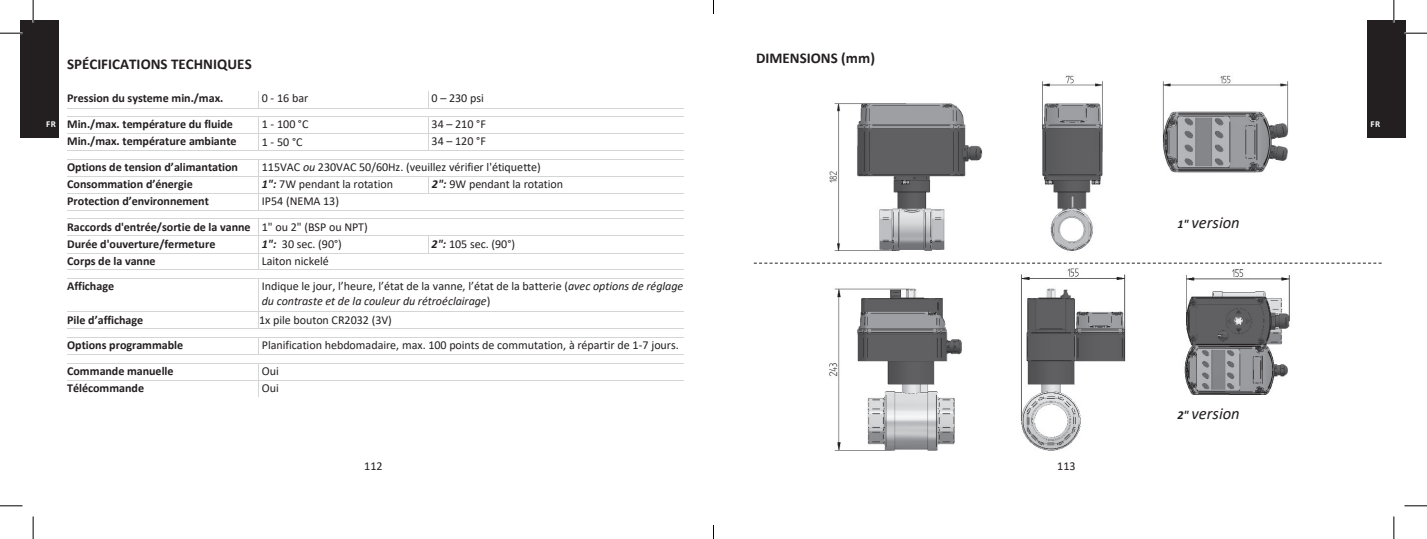
<style>
.page{position:relative;width:1427px;height:539px;background:#fff}
.page>*{position:absolute;margin:0;border:0;box-sizing:border-box;transform-origin:0 0}
.t1{font:italic 16.5px "Calibri";color:#231f20}
.t2{font:700 15px "Calibri";color:#231f20}
.t3{font:12px "Calibri";letter-spacing:-.005em;color:#231f20}
.t4{font:700 12px/14.5px "Calibri";color:#231f20}
.t5{font:italic 12px/15px "Calibri";letter-spacing:-.005em;color:#231f20}
.t6{font:700 9px "Calibri";color:#fff}
.s1{font-style:italic}
.s2{font-weight:700;font-style:italic}
.s3{font-weight:700;font-size:12px}
.s4{font-style:normal}
</style>
<div class="page">
<hr style="left:67px;top:108px;width:191px;height:1px;background:#d4d5d7">
<svg style="left:258px;top:91px;width:1px;height:18px"></svg>
<hr style="left:259px;top:108px;width:169px;height:1px;background:#d4d5d7">
<svg style="left:428px;top:91px;width:1px;height:18px"></svg>
<hr style="left:429px;top:108px;width:255px;height:1px;background:#d4d5d7">
<hr style="left:67px;top:116px;width:191px;height:1px;background:#d4d5d7">
<hr style="left:259px;top:116px;width:169px;height:1px;background:#d4d5d7">
<hr style="left:429px;top:116px;width:255px;height:1px;background:#d4d5d7">
<hr style="left:67px;top:133px;width:191px;height:1px;background:#d4d5d7">
<hr style="left:259px;top:133px;width:169px;height:1px;background:#d4d5d7">
<hr style="left:429px;top:133px;width:255px;height:1px;background:#d4d5d7">
<hr style="left:67px;top:150px;width:191px;height:1px;background:#d4d5d7">
<svg style="left:258px;top:116px;width:1px;height:35px"></svg>
<hr style="left:259px;top:150px;width:169px;height:1px;background:#d4d5d7">
<svg style="left:428px;top:116px;width:1px;height:35px"></svg>
<hr style="left:429px;top:150px;width:255px;height:1px;background:#d4d5d7">
<hr style="left:67px;top:159px;width:191px;height:1px;background:#d4d5d7">
<hr style="left:259px;top:159px;width:425px;height:1px;background:#d4d5d7">
<hr style="left:67px;top:176px;width:191px;height:1px;background:#d4d5d7">
<hr style="left:259px;top:176px;width:169px;height:1px;background:#d4d5d7">
<hr style="left:429px;top:176px;width:255px;height:1px;background:#d4d5d7">
<hr style="left:67px;top:193px;width:191px;height:1px;background:#d4d5d7">
<hr style="left:259px;top:193px;width:169px;height:1px;background:#d4d5d7">
<svg style="left:428px;top:176px;width:1px;height:18px"></svg>
<hr style="left:429px;top:193px;width:255px;height:1px;background:#d4d5d7">
<hr style="left:67px;top:210px;width:191px;height:1px;background:#d4d5d7">
<svg style="left:258px;top:159px;width:1px;height:52px"></svg>
<hr style="left:259px;top:210px;width:425px;height:1px;background:#d4d5d7">
<hr style="left:67px;top:218px;width:191px;height:1px;background:#d4d5d7">
<hr style="left:259px;top:218px;width:425px;height:1px;background:#d4d5d7">
<hr style="left:67px;top:235px;width:191px;height:1px;background:#d4d5d7">
<hr style="left:259px;top:235px;width:169px;height:1px;background:#d4d5d7">
<hr style="left:429px;top:235px;width:255px;height:1px;background:#d4d5d7">
<hr style="left:67px;top:252px;width:191px;height:1px;background:#d4d5d7">
<hr style="left:259px;top:252px;width:169px;height:1px;background:#d4d5d7">
<svg style="left:428px;top:235px;width:1px;height:18px"></svg>
<hr style="left:429px;top:252px;width:255px;height:1px;background:#d4d5d7">
<hr style="left:67px;top:269px;width:191px;height:1px;background:#d4d5d7">
<svg style="left:258px;top:218px;width:1px;height:52px"></svg>
<hr style="left:259px;top:269px;width:425px;height:1px;background:#d4d5d7">
<hr style="left:67px;top:278px;width:191px;height:1px;background:#d4d5d7">
<hr style="left:259px;top:278px;width:425px;height:1px;background:#d4d5d7">
<hr style="left:258px;top:278px;width:1px;height:33px;background:#d4d5d7">
<hr style="left:67px;top:311px;width:191px;height:1px;background:#d4d5d7">
<hr style="left:259px;top:311px;width:425px;height:1px;background:#d4d5d7">
<hr style="left:67px;top:328px;width:191px;height:1px;background:#d4d5d7">
<svg style="left:258px;top:311px;width:1px;height:18px"></svg>
<hr style="left:259px;top:328px;width:425px;height:1px;background:#d4d5d7">
<hr style="left:67px;top:337px;width:191px;height:1px;background:#d4d5d7">
<hr style="left:259px;top:337px;width:425px;height:1px;background:#d4d5d7">
<hr style="left:67px;top:354px;width:191px;height:1px;background:#d4d5d7">
<svg style="left:258px;top:337px;width:1px;height:18px"></svg>
<hr style="left:259px;top:354px;width:425px;height:1px;background:#d4d5d7">
<hr style="left:67px;top:362px;width:191px;height:1px;background:#d4d5d7">
<hr style="left:259px;top:362px;width:425px;height:1px;background:#d4d5d7">
<hr style="left:67px;top:379px;width:191px;height:1px;background:#d4d5d7">
<hr style="left:259px;top:379px;width:425px;height:1px;background:#d4d5d7">
<svg style="left:258px;top:363px;width:1px;height:33px"></svg>
<img style="left:818px;top:75px;width:484px;height:376px">
<svg style="left:754px;top:262px;width:628px;height:1px"></svg>
<div style="left:1368px;top:20px;width:38px;height:117px;background:#231f20"></div>
<div style="left:20px;top:20px;width:39px;height:117px;background:#231f20"></div>
<hr style="left:0;top:32px;width:22px;height:2px;background:#fff">
<hr style="left:1404px;top:32px;width:23px;height:2px;background:#fff">
<hr style="left:32px;top:0;width:2px;height:22px;background:#fff">
<hr style="left:1393px;top:0;width:2px;height:22px;background:#fff">
<svg style="left:0;top:33px;width:22px;height:1px"></svg>
<svg style="left:1404px;top:33px;width:23px;height:1px"></svg>
<svg style="left:0;top:505px;width:22px;height:1px"></svg>
<svg style="left:1404px;top:505px;width:23px;height:1px"></svg>
<svg style="left:33px;top:0;width:1px;height:22px"></svg>
<svg style="left:33px;top:516px;width:1px;height:22px"></svg>
<svg style="left:1394px;top:0;width:1px;height:22px"></svg>
<svg style="left:1394px;top:516px;width:1px;height:22px"></svg>
<svg style="left:713px;top:0;width:1px;height:14px"></svg>
<svg style="left:713px;top:525px;width:1px;height:13px"></svg>
<p class="t2" style="left:756px;top:47px;width:120px">DIMENSIONS (mm)</p>
<p class="t2" style="left:67px;top:53px;width:186px">SPÉCIFICATIONS TECHNIQUES</p>
<p class="t4" style="left:67px;top:91px;width:158px">Pression du systeme min./max.</p>
<p class="t3" style="left:262px;top:90px;width:48px">0 - 16 bar</p>
<p class="t3" style="left:432px;top:90px;width:54px">0 – 230 psi</p>
<p class="t4" style="left:67px;top:117px;width:167px">Min./max. température du fluide</p>
<p class="t3" style="left:262px;top:116px;width:48px">1 - 100 °C</p>
<p class="t3" style="left:432px;top:116px;width:56px">34 – 210 °F</p>
<p class="t4" style="left:67px;top:134px;width:171px">Min./max. température ambiante</p>
<p class="t3" style="left:262px;top:133px;width:42px">1 - 50 °C</p>
<p class="t3" style="left:432px;top:133px;width:56px">34 – 120 °F</p>
<p class="t4" style="left:67px;top:159px;width:172px">Options de tension d’alimantation</p>
<p class="t3" style="left:262px;top:159px;width:281px">115VAC <span class="s1">ou</span> 230VAC 50/60Hz. (veuillez vérifier l'étiquette)</p>
<p class="t4" style="left:67px;top:176px;width:127px">Consommation d’énergie</p>
<p class="t3" style="left:262px;top:176px;width:133px"><span class="s2">1":</span> 7W pendant la rotation</p>
<p class="t3" style="left:432px;top:176px;width:133px"><span class="s2">2":</span> 9W pendant la rotation</p>
<p class="t4" style="left:67px;top:193px;width:143px">Protection d’environnement</p>
<p class="t3" style="left:262px;top:193px;width:79px">IP54 (NEMA 13)</p>
<p class="t4" style="left:67px;top:219px;width:185px">Raccords d'entrée/sortie de la vanne<br>NNE</p>
<p class="t3" style="left:262px;top:218px;width:108px">1" ou 2" (BSP ou NPT)</p>
<p class="t6" style="left:46px;top:117px;width:11px">FR</p>
<p class="t6" style="left:1371px;top:117px;width:11px">FR</p>
<h1 class="t1" style="left:1177px;top:211px;width:64px"><span class="s3">1"</span> version</h1>
<p class="t4" style="left:67px;top:236px;width:150px">Durée d'ouverture/fermeture</p>
<p class="t3" style="left:262px;top:235px;width:82px"><span class="s2">1":</span> 30 sec. (90°)</p>
<p class="t3" style="left:432px;top:235px;width:85px"><span class="s2">2":</span> 105 sec. (90°)</p>
<p class="t4" style="left:67px;top:253px;width:90px">Corps de la vanne</p>
<p class="t3" style="left:262px;top:252px;width:69px">Laiton nickelé</p>
<p class="t4" style="left:67px;top:278px;width:49px">Affichage</p>
<p class="t5" style="left:262px;top:278px;width:423px"><span class="s4">Indique le jour, l’heure, l’état de la vanne, l’état de la batterie (</span>avec options de réglage du contraste et de la couleur du rétroéclairage<span class="s4">)</span></p>
<p class="t4" style="left:67px;top:312px;width:78px">Pile d’affichage</p>
<p class="t3" style="left:259px;top:311px;width:134px">1x pile bouton CR2032 (3V)</p>
<p class="t4" style="left:67px;top:337px;width:118px">Options programmable</p>
<p class="t3" style="left:262px;top:337px;width:419px">Planification hebdomadaire, max. 100 points de commutation, à répartir de 1-7 jours.</p>
<p class="t4" style="left:67px;top:363px;width:108px">Commande manuelle</p>
<p class="t3" style="left:262px;top:362px;width:19px">Oui</p>
<p class="t4" style="left:67px;top:380px;width:78px">Télécommande</p>
<p class="t3" style="left:262px;top:379px;width:19px">Oui</p>
<p class="t3" style="left:364px;top:457px;width:20px">112</p>
<p class="t3" style="left:1057px;top:457px;width:20px">113</p>
<h1 class="t1" style="left:1177px;top:402px;width:64px"><span class="s3">2"</span> version</h1>
</div>
